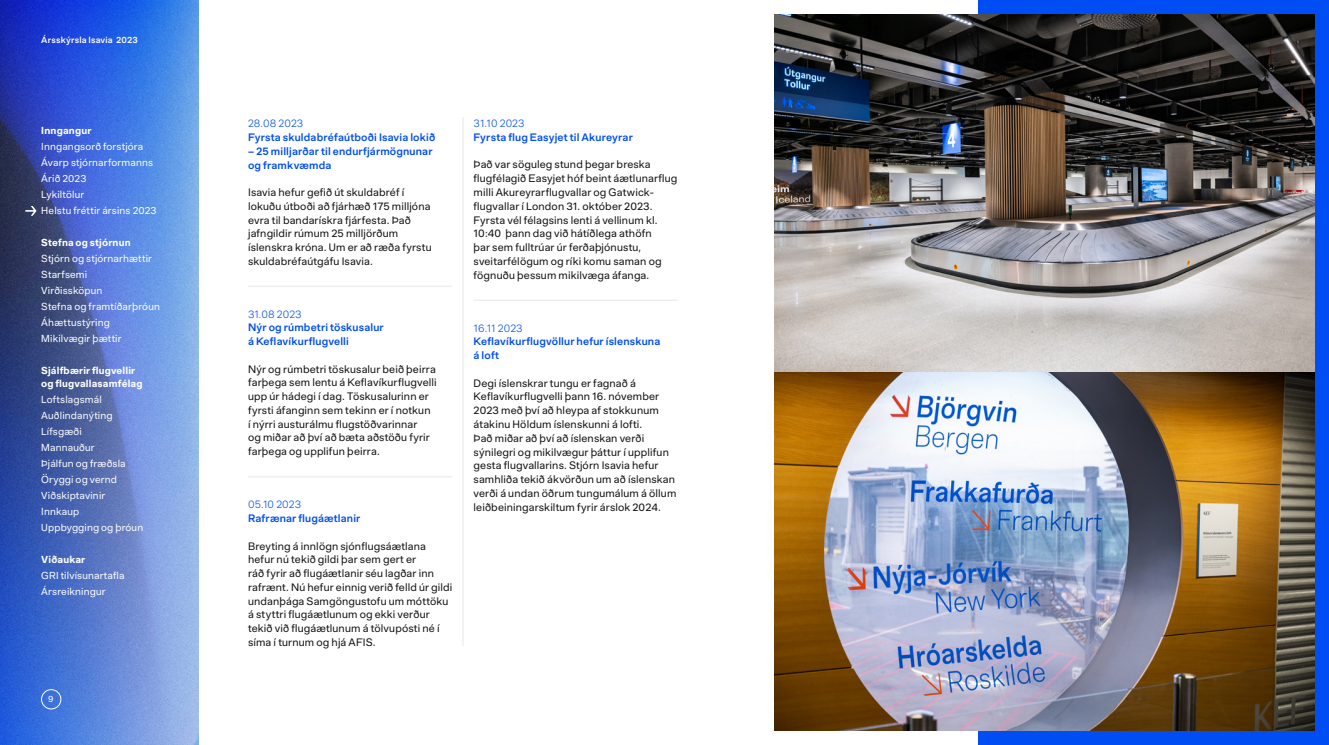
<style>
.page{position:relative;width:1329px;height:745px;background:#fff}
.page>*{position:absolute;margin:0;border:0;box-sizing:border-box;transform-origin:0 0}
.t1{font:10.62px/13.8px "KEF Oasis";letter-spacing:.015em;color:#101010}
.t2{font:100 10.62px/13.8px "KEF Oasis VF";letter-spacing:.015em;color:#004df4}
.t3{font:300 10.62px "KEF Oasis";letter-spacing:.01em;color:#004df4}
.t4{font:10px/16px "KEF Oasis";letter-spacing:.015em;color:#fff}
.t5{font:700 10px/12.5px "KEF Oasis";letter-spacing:.02em;color:#fff}
.t6{font:600 8.75px "KEF Oasis";letter-spacing:.025em;color:#fff}
.t7{font:8.75px "KEF Oasis";color:#fff}
</style>
<div class="page">
<img style="left:0;top:0;width:199px;height:744px">
<div style="left:41px;top:689px;width:20px;height:19px;border:1px solid #fff;border-radius:10px"></div>
<hr style="left:463px;top:117px;width:1px;height:528px;background:#e7e7e7">
<hr style="left:248px;top:286px;width:204px;height:1px;background:#e7e7e7">
<hr style="left:474px;top:300px;width:204px;height:1px;background:#e7e7e7">
<hr style="left:248px;top:476px;width:204px;height:1px;background:#e7e7e7">
<div style="left:978px;top:0;width:351px;height:744px;background:#004df4"></div>
<img style="left:774px;top:14px;width:541px;height:358px">
<img style="left:774px;top:372px;width:541px;height:358px">
<svg style="left:25px;top:206px;width:12px;height:10px"></svg>
<p class="t6" style="left:41px;top:32px;width:98px">Ársskýrsla Isavia 2023</p>
<p class="t5" style="left:41px;top:123px;width:52px">Inngangur</p>
<p class="t4" style="left:41px;top:138px;width:117px">Inngangsorð forstjóra<br>Ávarp stjórnarformanns<br>Árið 2023<br>Lykiltölur<br>Helstu fréttir ársins 2023</p>
<p class="t5" style="left:41px;top:235px;width:91px">Stefna og stjórnun</p>
<p class="t4" style="left:41px;top:250px;width:120px">Stjórn og stjórnarhættir<br>Starfsemi<br>Virðissköpun<br>Stefna og framtíðarþróun<br>Áhættustýring<br>Mikilvægir þættir</p>
<p class="t5" style="left:41px;top:363px;width:103px">Sjálfbærir flugvellir og flugvallasamfélag</p>
<p class="t4" style="left:41px;top:390px;width:104px">Loftslagsmál<br>Auðlindanýting<br>Lífsgæði<br>Mannauður<br>Þjálfun og fræðsla<br>Öryggi og vernd<br>Viðskiptavinir<br>Innkaup<br>Uppbygging og þróun</p>
<p class="t5" style="left:41px;top:552px;width:45px">Viðaukar</p>
<p class="t4" style="left:41px;top:566px;width:85px">GRI tilvísunartafla<br>Ársreikningur</p>
<p class="t7" style="left:48px;top:691px;width:7px">9</p>
<p class="t3" style="left:248px;top:115px;width:57px">28.08 2023</p>
<p class="t2" style="left:248px;top:129px;width:189px">Fyrsta skuldabréfaútboði Isavia lokið</p>
<p class="t2" style="left:248px;top:143px;width:186px">– 25 milljarðar til endurfjármögnunar og framkvæmda</p>
<p class="t1" style="left:248px;top:184px;width:185px">Isavia hefur gefið út skuldabréf í lokuðu útboði að fjárhæð 175 milljóna evra til bandarískra fjárfesta. Það jafngildir rúmum 25 milljörðum íslenskra króna. Um er að ræða fyrstu skuldabréfaútgáfu Isavia.</p>
<p class="t3" style="left:248px;top:305px;width:55px">31.08 2023</p>
<p class="t2" style="left:248px;top:319px;width:137px">Nýr og rúmbetri töskusalur á Keflavíkurflugvelli</p>
<p class="t1" style="left:248px;top:361px;width:190px">Nýr og rúmbetri töskusalur beið þeirra farþega sem lentu á Keflavíkurflugvelli upp úr hádegi í dag. Töskusalurinn er fyrsti áfanginn sem tekinn er í notkun<br>í nýrri austurálmu flugstöðvarinnar<br>og miðar að því að bæta aðstöðu fyrir farþega og upplifun þeirra.</p>
<p class="t3" style="left:248px;top:495px;width:55px">05.10 2023</p>
<p class="t2" style="left:248px;top:510px;width:114px">Rafrænar flugáætlanir</p>
<p class="t1" style="left:248px;top:537px;width:206px">Breyting á innlögn sjónflugsáætlana hefur nú tekið gildi þar sem gert er<br>ráð fyrir að flugáætlanir séu lagðar inn rafrænt. Nú hefur einnig verið felld úr gildi undanþága Samgöngustofu um móttöku á styttri flugáætlunum og ekki verður tekið við flugáætlunum á tölvupósti né í síma í turnum og hjá AFIS.</p>
<p class="t3" style="left:474px;top:115px;width:52px">31.10 2023</p>
<p class="t2" style="left:474px;top:129px;width:161px">Fyrsta flug Easyjet til Akureyrar</p>
<p class="t1" style="left:474px;top:157px;width:205px">Það var söguleg stund þegar breska flugfélagið Easyjet hóf beint áætlunarflug milli Akureyrarflugvallar og Gatwick&shy;flugvallar í London 31. október 2023.<br>Fyrsta vél félagsins lenti á vellinum kl.<br>10:40 þann dag við hátíðlega athöfn<br>þar sem fulltrúar úr ferðaþjónustu, sveitarfélögum og ríki komu saman og fögnuðu þessum mikilvæga áfanga.</p>
<p class="t3" style="left:474px;top:319px;width:51px">16.11 2023</p>
<p class="t2" style="left:474px;top:333px;width:188px">Keflavíkurflugvöllur hefur íslenskuna á loft</p>
<p class="t1" style="left:474px;top:375px;width:204px">Degi íslenskrar tungu er fagnað á Keflavíkurflugvelli þann 16. nóvember 2023 með því að hleypa af stokkunum átakinu Höldum íslenskunni á lofti.<br>Það miðar að því að íslenskan verði sýnilegri og mikilvægur þáttur í upplifun gesta flugvallarins. Stjórn Isavia hefur samhliða tekið ákvörðun um að íslenskan verði á undan öðrum tungumálum á öllum leiðbeiningarskiltum fyrir árslok 2024.</p>
</div>
